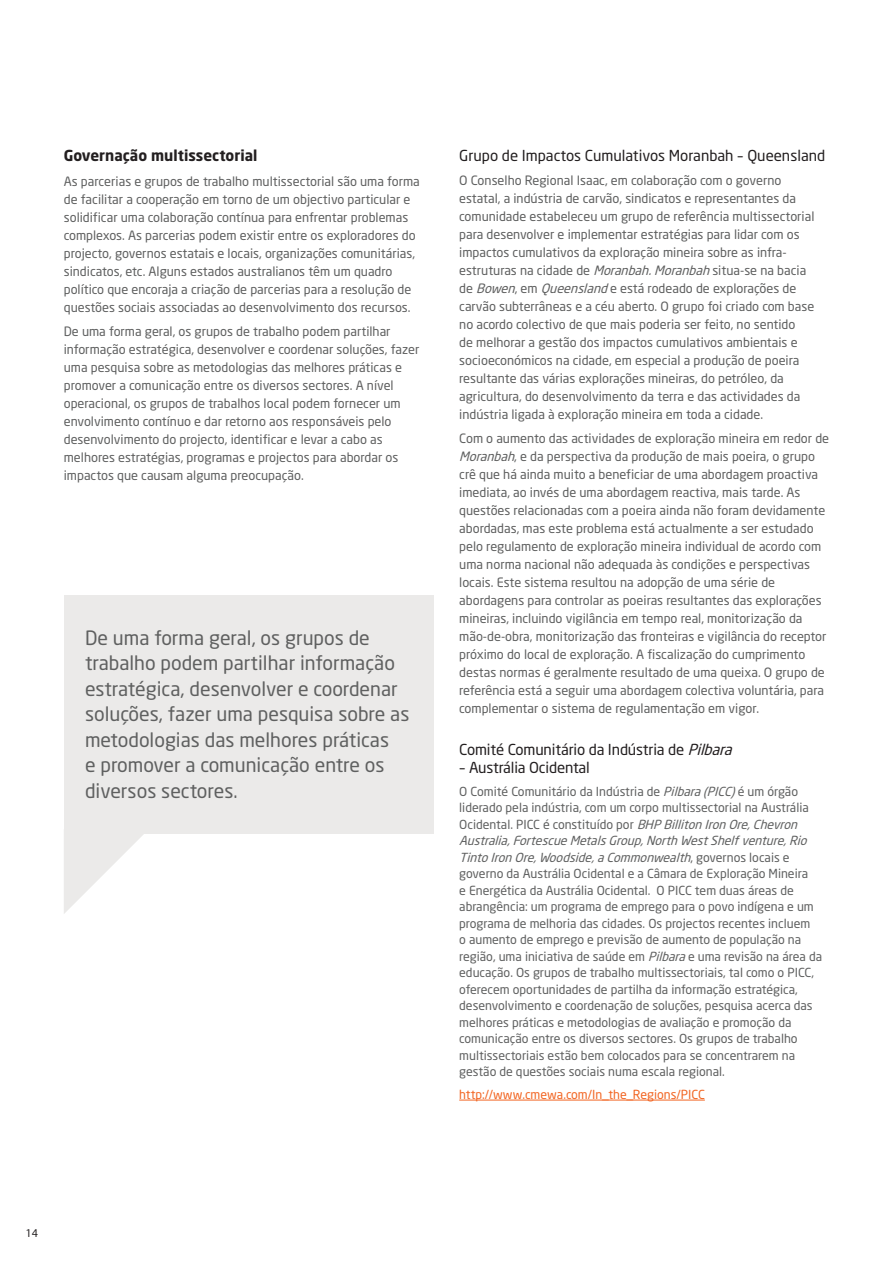
<style>
.page{position:relative;width:893px;height:1263px;background:#fff}
.page>*{position:absolute;margin:0;border:0;box-sizing:border-box;transform-origin:0 0}
.t1{font:19.5px/25.5px "Neo Sans";color:#5f6060}
.t2{font:15px "Neo Sans";letter-spacing:-.01em;color:#231f20}
.t3{font:700 15px "Neo Sans";color:#231f20}
.t4{font:12.75px/18px "Neo Sans";color:#5f6060}
.t5{font:12.3px/16.5px "Neo Sans";color:#5f6060}
.t6{font:12.3px "Neo Sans";color:#f26522}
.t7{font:10.5px "Neo Sans";color:#231f20}
.s1{font-style:italic}
</style>
<div class="page">
<hr style="left:459px;top:1100px;width:246px;height:1px;background:#f26522">
<svg style="left:64px;top:833px;width:85px;height:81px"></svg>
<div style="left:64px;top:595px;width:370px;height:238px;background:#ebeae9"></div>
<p class="t3" style="left:64px;top:146px;width:195px">Governação multissectorial</p>
<p class="t4" style="left:64px;top:172px;width:358px">As parcerias e grupos de trabalho multissectorial são uma forma de facilitar a cooperação em torno de um objectivo particular e solidificar uma colaboração contínua para enfrentar problemas complexos. As parcerias podem existir entre os exploradores do projecto, governos estatais e locais, organizações comunitárias, sindicatos, etc. Alguns estados australianos têm um quadro político que encoraja a criação de parcerias para a resolução de questões sociais associadas ao desenvolvimento dos recursos.</p>
<p class="t4" style="left:64px;top:322px;width:357px">De uma forma geral, os grupos de trabalho podem partilhar informação estratégica, desenvolver e coordenar soluções, fazer uma pesquisa sobre as metodologias das melhores práticas e promover a comunicação entre os diversos sectores. A nível operacional, os grupos de trabalhos local podem fornecer um envolvimento contínuo e dar retorno aos responsáveis pelo desenvolvimento do projecto, identificar e levar a cabo as melhores estratégias, programas e projectos para abordar os impactos que causam alguma preocupação.</p>
<h1 class="t1" style="left:85px;top:624px;width:326px">De uma forma geral, os grupos de trabalho podem partilhar informação estratégica, desenvolver e coordenar soluções, fazer uma pesquisa sobre as metodologias das melhores práticas<br>e promover a comunicação entre os diversos sectores.</h1>
<p class="t2" style="left:459px;top:146px;width:367px">Grupo de Impactos Cumulativos Moranbah – Queensland</p>
<p class="t4" style="left:459px;top:171px;width:357px">O Conselho Regional Isaac, em colaboração com o governo estatal, a indústria de carvão, sindicatos e representantes da comunidade estabeleceu um grupo de referência multissectorial para desenvolver e implementar estratégias para lidar com os impactos cumulativos da exploração mineira sobre as infra&shy;estruturas na cidade de <span class="s1">Moranbah.Moranbah</span>situa-se na bacia de <span class="s1">Bowen</span>, em <span class="s1">Queensland</span>e está rodeado de explorações de carvão subterrâneas e a céu aberto. O grupo foi criado com base no acordo colectivo de que mais poderia ser feito, no sentido<br>de melhorar a gestão dos impactos cumulativos ambientais e socioeconómicos na cidade, em especial a produção de poeira resultante das várias explorações mineiras, do petróleo, da agricultura, do desenvolvimento da terra e das actividades da indústria ligada à exploração mineira em toda a cidade.</p>
<p class="t4" style="left:459px;top:429px;width:371px">Com o aumento das actividades de exploração mineira em redor de <span class="s1">Moranbah</span>, e da perspectiva da produção de mais poeira, o grupo crê que há ainda muito a beneficiar de uma abordagem proactiva imediata, ao invés de uma abordagem reactiva, mais tarde. As questões relacionadas com a poeira ainda não foram devidamente abordadas, mas este problema está actualmente a ser estudado pelo regulamento de exploração mineira individual de acordo com uma norma nacional não adequada às condições e perspectivas locais. Este sistema resultou na adopção de uma série de abordagens para controlar as poeiras resultantes das explorações mineiras, incluindo vigilância em tempo real, monitorização da mão-de-obra, monitorização das fronteiras e vigilância do receptor próximo do local de exploração. A fiscalização do cumprimento destas normas é geralmente resultado de uma queixa. O grupo de referência está a seguir uma abordagem colectiva voluntária, para complementar o sistema de regulamentação em vigor.</p>
<p class="t2" style="left:459px;top:740px;width:279px">Comité Comunitário da Indústria de <span class="s1">Pilbara</span></p>
<p class="t2" style="left:459px;top:758px;width:132px">– Austrália Ocidental</p>
<p class="t5" style="left:459px;top:783px;width:364px">O Comité Comunitário da Indústria de <span class="s1">Pilbara(PICC)</span>é um órgão liderado pela indústria, com um corpo multissectorial na Austrália Ocidental. PICC é constituído por <span class="s1">BHPBillitonIronOre,Chevron Australia,FortescueMetalsGroup,NorthWestShelfventure,Rio TintoIronOre,Woodside,aCommonwealth</span>, g o v e r n o s l o c a i s e governo da Austrália Ocidental e a Câmara de Exploração Mineira<br>e Energética da Austrália Ocidental. O PICC tem duas áreas de abrangência: um programa de emprego para o povo indígena e um programa de melhoria das cidades. Os projectos recentes incluem<br>o aumento de emprego e previsão de aumento de população na região, uma iniciativa de saúde em <span class="s1">Pilbara</span>e uma revisão na área da educação. Os grupos de trabalho multissectoriais, tal como o PICC, oferecem oportunidades de partilha da informação estratégica, desenvolvimento e coordenação de soluções, pesquisa acerca das melhores práticas e metodologias de avaliação e promoção da comunicação entre os diversos sectores. Os grupos de trabalho multissectoriais estão bem colocados para se concentrarem na gestão de questões sociais numa escala regional.</p>
<p class="t6" style="left:459px;top:1087px;width:247px">http://www.cmewa.com/In_the_Regions/PICC</p>
<p class="t7" style="left:26px;top:1227px;width:14px">14</p>
</div>
